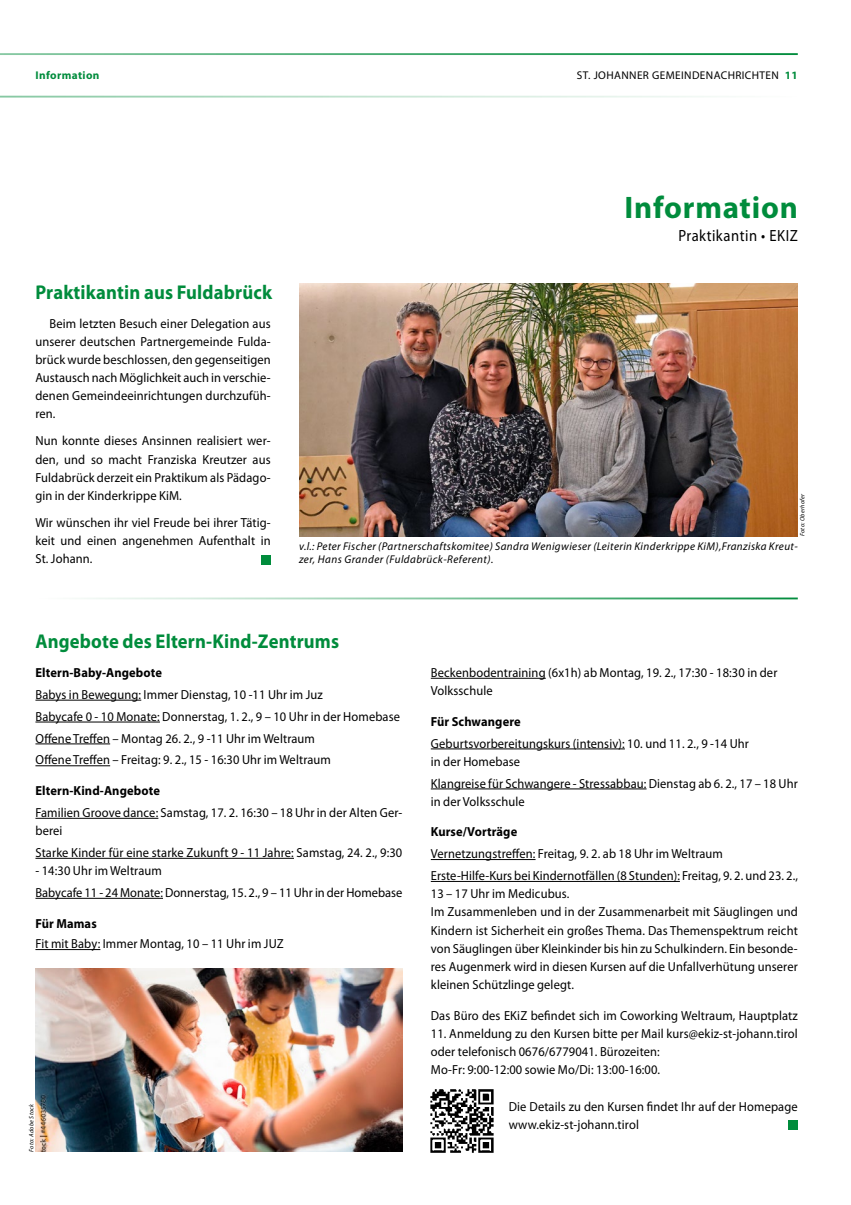
<style>
.page{position:relative;width:851px;height:1205px;background:#fff}
.page>*{position:absolute;margin:0;border:0;box-sizing:border-box;transform-origin:0 0}
.t1{font:700 31.25px "Myriad Pro";letter-spacing:.025em;color:#008c3c}
.t2{font:700 20px "Myriad Pro";letter-spacing:.01em;color:#008c3c;scale:.93 1}
.t3{font:16.25px "Myriad Pro";letter-spacing:.035em;color:#000;scale:.9 1}
.t4{font:13.12px/18.1px "Myriad Pro";letter-spacing:.01em;color:#000;scale:.95 1}
.t5{font:700 13.12px "Myriad Pro";letter-spacing:.01em;color:#000;scale:.95 1}
.t6{font:italic 11.25px/13.1px "Myriad Pro";letter-spacing:.035em;color:#000}
.t7{font:11.25px "Myriad Pro";letter-spacing:.035em;color:#000}
.t8{font:700 11.25px "Myriad Pro";letter-spacing:.035em;color:#008c3c}
.t9{font:italic 6.25px "Myriad Pro";letter-spacing:.035em;color:#000}
.s1{font-weight:700;color:#008c3c}
</style>
<div class="page">
<hr style="left:0;top:96px;width:797px;height:2px;background:#008c3c">
<hr style="left:0;top:53px;width:797px;height:2px;background:#008c3c">
<div style="left:261px;top:555px;width:9px;height:9px;background:#008c3c"></div>
<img style="left:299px;top:283px;width:498px;height:253px">
<hr style="left:35px;top:597px;width:762px;height:2px;background:#008c3c">
<hr style="left:35px;top:700px;width:106px;height:1px;background:#000">
<hr style="left:35px;top:722px;width:125px;height:1px;background:#000">
<hr style="left:35px;top:743px;width:75px;height:1px;background:#000">
<hr style="left:35px;top:765px;width:75px;height:1px;background:#000">
<hr style="left:35px;top:818px;width:123px;height:1px;background:#000">
<hr style="left:35px;top:858px;width:259px;height:1px;background:#000">
<hr style="left:35px;top:898px;width:128px;height:1px;background:#000">
<hr style="left:35px;top:949px;width:65px;height:1px;background:#000">
<hr style="left:431px;top:678px;width:114px;height:1px;background:#000">
<hr style="left:431px;top:748px;width:193px;height:1px;background:#000">
<hr style="left:431px;top:788px;width:215px;height:1px;background:#000">
<hr style="left:431px;top:859px;width:104px;height:1px;background:#000">
<hr style="left:431px;top:881px;width:248px;height:1px;background:#000">
<div style="left:788px;top:1120px;width:9px;height:10px;background:#008c3c"></div>
<img style="left:35px;top:968px;width:367px;height:184px">
<img style="left:430px;top:1089px;width:64px;height:64px">
<p class="t8" style="left:35px;top:68px;width:66px">Information</p>
<p class="t7" style="left:577px;top:69px;width:222px">ST. JOHANNER GEMEINDENACHRICHTEN <span class="s1">11</span></p>
<h2 class="t2" style="left:35px;top:279px;width:256px">Praktikantin aus Fuldabrück</h2>
<p class="t4" style="left:35px;top:314px;width:249px;text-align:justify;text-indent:14px">Beim letzten Besuch einer Delegation aus unserer deutschen Partnergemeinde Fulda&shy;brück wurde beschlossen, den gegenseitigen Austausch nach Möglichkeit auch in verschie&shy;denen Gemeindeeinrichtungen durchzufüh&shy;ren.</p>
<p class="t4" style="left:35px;top:432px;width:249px;text-align:justify">Nun konnte dieses Ansinnen realisiert wer&shy;den, und so macht Franziska Kreutzer aus Fuldabrück derzeit ein Praktikum als Pädago&shy;gin in der Kinderkrippe KiM.</p>
<p class="t4" style="left:35px;top:513px;width:249px;text-align:justify">Wir wünschen ihr viel Freude bei ihrer Tätig&shy;keit und einen angenehmen Aufenthalt in St. Johann.</p>
<h1 class="t1" style="left:624px;top:187px;width:175px">Information</h1>
<p class="t3" style="left:678px;top:225px;width:134px">Praktikantin • EKIZ</p>
<p class="t9" style="left:798px;top:536px;width:44px;rotate:-90deg">Foto: Oberhofer</p>
<p class="t6" style="left:299px;top:539px;width:500px">v.l.: Peter Fischer (Partnerschaftskomitee) Sandra Wenigwieser (Leiterin Kinderkrippe KiM),Franziska Kreut&shy;zer, Hans Grander (Fuldabrück-Referent).</p>
<h2 class="t2" style="left:35px;top:628px;width:328px">Angebote des Eltern-Kind-Zentrums</h2>
<p class="t5" style="left:35px;top:664px;width:135px">Eltern-Baby-Angebote</p>
<p class="t4" style="left:35px;top:683px;width:385px;line-height:21.9px">Babys in Bewegung: Immer Dienstag, 10 -11 Uhr im Juz<br>Babycafe 0 - 10 Monate: Donnerstag, 1. 2., 9 – 10 Uhr in der Homebase Offene Treffen – Montag 26. 2., 9 -11 Uhr im Weltraum<br>Offene Treffen – Freitag: 9. 2., 15 - 16:30 Uhr im Weltraum</p>
<p class="t5" style="left:35px;top:782px;width:133px">Eltern-Kind-Angebote</p>
<p class="t4" style="left:35px;top:803px;width:388px">Familien Groove dance: Samstag, 17. 2. 16:30 – 18 Uhr in der Alten Ger&shy;berei</p>
<p class="t4" style="left:35px;top:843px;width:387px">Starke Kinder für eine starke Zukunft 9 - 11 Jahre: Samstag, 24. 2., 9:30</p>
<p class="t4" style="left:35px;top:859px;width:388px;line-height:21.9px">- 14:30 Uhr im Weltraum<br>Babycafe 11 - 24 Monate: Donnerstag, 15. 2., 9 – 11 Uhr in der Homebase</p>
<p class="t5" style="left:35px;top:914px;width:66px">Für Mamas</p>
<p class="t4" style="left:35px;top:934px;width:263px">Fit mit Baby: Immer Montag, 10 – 11 Uhr im JUZ</p>
<p class="t9" style="left:27px;top:1152px;width:49px;rotate:-90deg">Foto: Adobe Stock</p>
<p class="t4" style="left:431px;top:663px;width:366px">Beckenbodentraining (6x1h) ab Montag, 19. 2., 17:30 - 18:30 in der<br>Volksschule</p>
<p class="t5" style="left:431px;top:713px;width:96px">Für Schwangere</p>
<p class="t4" style="left:431px;top:734px;width:336px">Geburtsvorbereitungskurs (intensiv): 10. und 11. 2., 9 -14 Uhr in der Homebase</p>
<p class="t4" style="left:431px;top:774px;width:388px">Klangreise für Schwangere - Stressabbau: Dienstag ab 6. 2., 17 – 18 Uhr in der Volksschule</p>
<p class="t5" style="left:431px;top:823px;width:92px">Kurse/Vorträge</p>
<p class="t4" style="left:431px;top:843px;width:388px;line-height:21.9px">Vernetzungstreffen: Freitag, 9. 2. ab 18 Uhr im Weltraum<br>Erste-Hilfe-Kurs bei Kindernotfällen (8 Stunden): Freitag, 9. 2. und 23. 2.,</p>
<p class="t4" style="left:431px;top:884px;width:388px">13 – 17 Uhr im Medicubus.<br>Im Zusammenleben und in der Zusammenarbeit mit Säuglingen und Kindern ist Sicherheit ein großes Thema. Das Themenspektrum reicht von Säuglingen über Kleinkinder bis hin zu Schulkindern. Ein besonde&shy;res Augenmerk wird in diesen Kursen auf die Unfallverhütung unserer kleinen Schützlinge gelegt.</p>
<p class="t4" style="left:431px;top:1006px;width:388px">Das Büro des EKiZ befindet sich im Coworking Weltraum, Hauptplatz</p>
<p class="t4" style="left:431px;top:1024px;width:388px">11. Anmeldung zu den Kursen bitte per Mail kurs@ekiz-st-johann.tirol oder telefonisch 0676/6779041. Bürozeiten:<br>Mo-Fr: 9:00-12:00 sowie Mo/Di: 13:00-16:00.</p>
<p class="t4" style="left:508px;top:1097px;width:305px">Die Details zu den Kursen findet Ihr auf der Homepage www.ekiz-st-johann.tirol</p>
</div>
